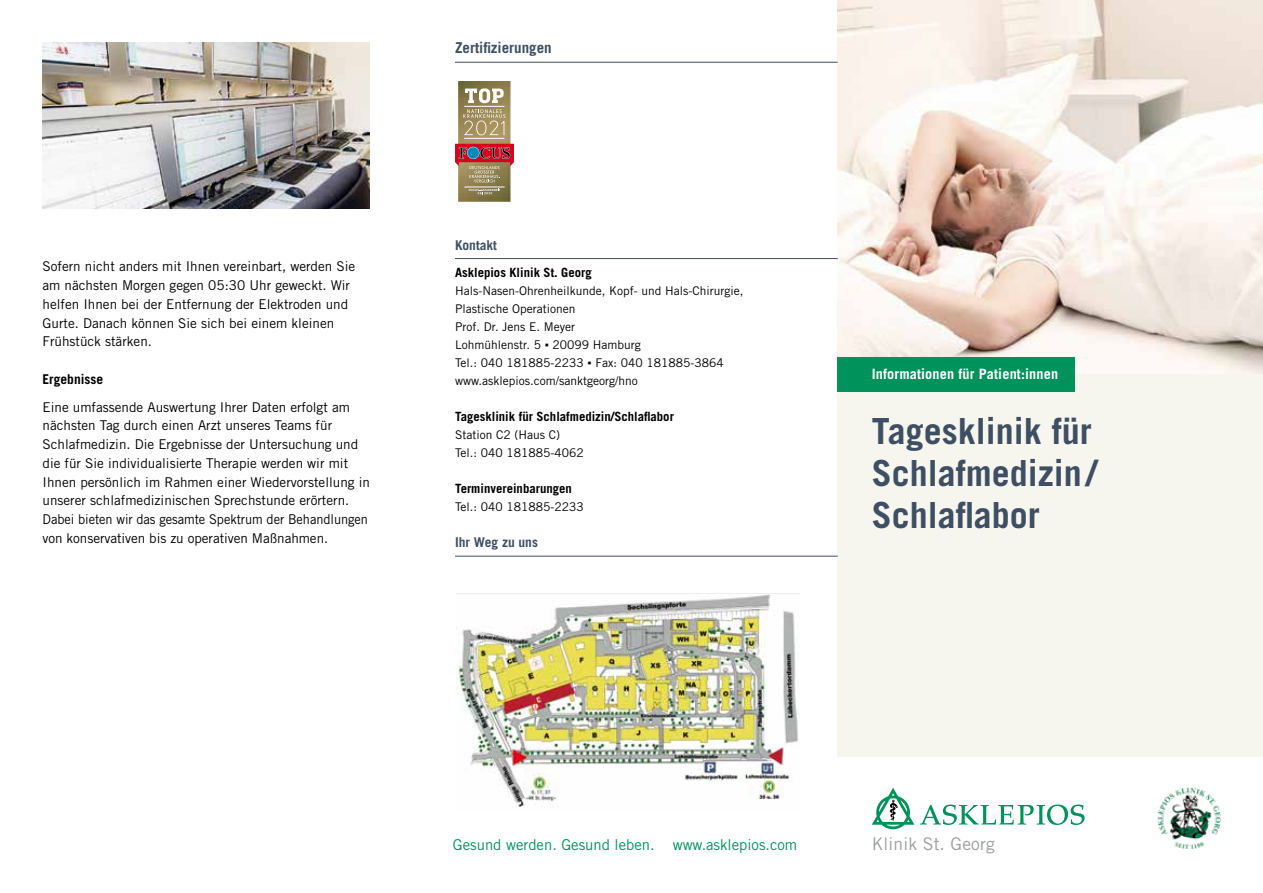
<style>
.page{position:relative;width:1263px;height:893px;background:#fff}
.page>*{position:absolute;margin:0;border:0;box-sizing:border-box;transform-origin:0 0}
.t1{font:700 36px/42px "Trade Gothic LT Std";color:#3f4f63}
.t2{font:17.4px "Trade Gothic LT Std";letter-spacing:.01em;color:#9c9e9f}
.t3{font:15px "Trade Gothic LT Std";color:#00925b}
.t4{font:700 15px "Trade Gothic LT Std";color:#3f4f63}
.t5{font:700 14.25px "Trade Gothic LT Std";letter-spacing:.01em;color:#fff}
.t6{font:13.5px/18.8px "Trade Gothic LT Std";color:#000}
.t7{font:700 13.5px "Trade Gothic LT Std";color:#3f4f63}
.t8{font:700 13.5px "Trade Gothic LT Std";color:#000}
.t9{font:700 12.75px "Trade Gothic LT Std";color:#000}
.t10{font:12px/18px "Trade Gothic LT Std";color:#000}
.s1{font-family:"Arial"}
</style>
<div class="page">
<img style="left:838px;top:0;width:425px;height:374px">
<img style="left:43px;top:43px;width:327px;height:165px">
<div style="left:838px;top:374px;width:425px;height:383px;background:#f6f5ee"></div>
<div style="left:838px;top:357px;width:237px;height:34px;background:#00925b"></div>
<img style="left:1157px;top:787px;width:63px;height:62px">
<svg style="left:872px;top:788px;width:42px;height:41px"></svg>
<svg style="left:920px;top:804px;width:164px;height:21px"></svg>
<img style="left:456px;top:593px;width:343px;height:214px">
<img style="left:459px;top:81px;width:51px;height:120px">
<hr style="left:464px;top:106px;width:40px;height:1px;background:#fff">
<hr style="left:464px;top:138px;width:40px;height:1px;background:#fff">
<svg style="left:465px;top:88px;width:39px;height:15px"></svg>
<svg style="left:455px;top:144px;width:59px;height:38px;background:#aa625a"></svg>
<hr style="left:464px;top:187px;width:41px;height:1px;background:#fff">
<svg style="left:463px;top:109px;width:42px;height:26px"></svg>
<svg style="left:469px;top:189px;width:31px;height:5px"></svg>
<hr style="left:455px;top:62px;width:383px;height:1px;background:#3f4f63">
<hr style="left:455px;top:258px;width:383px;height:1px;background:#3f4f63">
<hr style="left:455px;top:556px;width:383px;height:1px;background:#3f4f63">
<p class="t6" style="left:43px;top:257px;width:314px">Sofern nicht anders mit Ihnen vereinbart, werden Sie am nächsten Morgen gegen 05:30 Uhr geweckt. Wir helfen Ihnen bei der Entfernung der Elektroden und Gurte. Danach können Sie sich bei einem kleinen Frühstück stärken.</p>
<p class="t8" style="left:43px;top:371px;width:62px">Ergebnisse</p>
<p class="t6" style="left:43px;top:397px;width:329px">Eine umfassende Auswertung Ihrer Daten erfolgt am nächsten Tag durch einen Arzt unseres Teams für Schlafmedizin. Die Ergebnisse der Untersuchung und die für Sie individualisierte Therapie werden wir mit Ihnen persönlich im Rahmen einer Wiedervorstellung in unserer schlafmedizinischen Sprechstunde erörtern.<br>Dabei bieten wir das gesamte Spektrum der Behandlungen von konservativen bis zu operativen Maßnahmen.</p>
<p class="t4" style="left:455px;top:39px;width:98px">Zertifizierungen</p>
<p class="t7" style="left:455px;top:237px;width:44px">Kontakt</p>
<p class="t9" style="left:455px;top:265px;width:138px">Asklepios Klinik St. Georg</p>
<p class="t10" style="left:455px;top:282px;width:290px">Hals-Nasen-Ohrenheilkunde, Kopf- und Hals-Chirurgie, Plastische Operationen<br>Prof. Dr. Jens E. Meyer<br>Lohmühlenstr. 5 <span class="s1">▪</span> 20099 Hamburg<br>Tel.: 040 181885-2233 <span class="s1">▪</span> Fax: 040 181885-3864 www.asklepios.com/sanktgeorg/hno</p>
<p class="t9" style="left:455px;top:409px;width:220px">Tagesklinik für Schlafmedizin/Schlaflabor</p>
<p class="t10" style="left:455px;top:426px;width:130px">Station C2 (Haus C)<br>Tel.: 040 181885-4062</p>
<p class="t9" style="left:455px;top:481px;width:118px">Terminvereinbarungen</p>
<p class="t10" style="left:455px;top:498px;width:130px">Tel.: 040 181885-2233</p>
<p class="t7" style="left:455px;top:534px;width:84px">Ihr Weg zu uns</p>
<p class="t5" style="left:872px;top:365px;width:188px">Informationen für Patient:innen</p>
<h1 class="t1" style="left:872px;top:409px;width:227px">Tagesklinik für<br>Schlafmedizin /<br>Schlaflabor</h1>
<p class="t3" style="left:453px;top:836px;width:346px">Gesund werden. Gesund leben. www.asklepios.com</p>
<p class="t2" style="left:872px;top:834px;width:125px">Klinik St. Georg</p>
</div>
